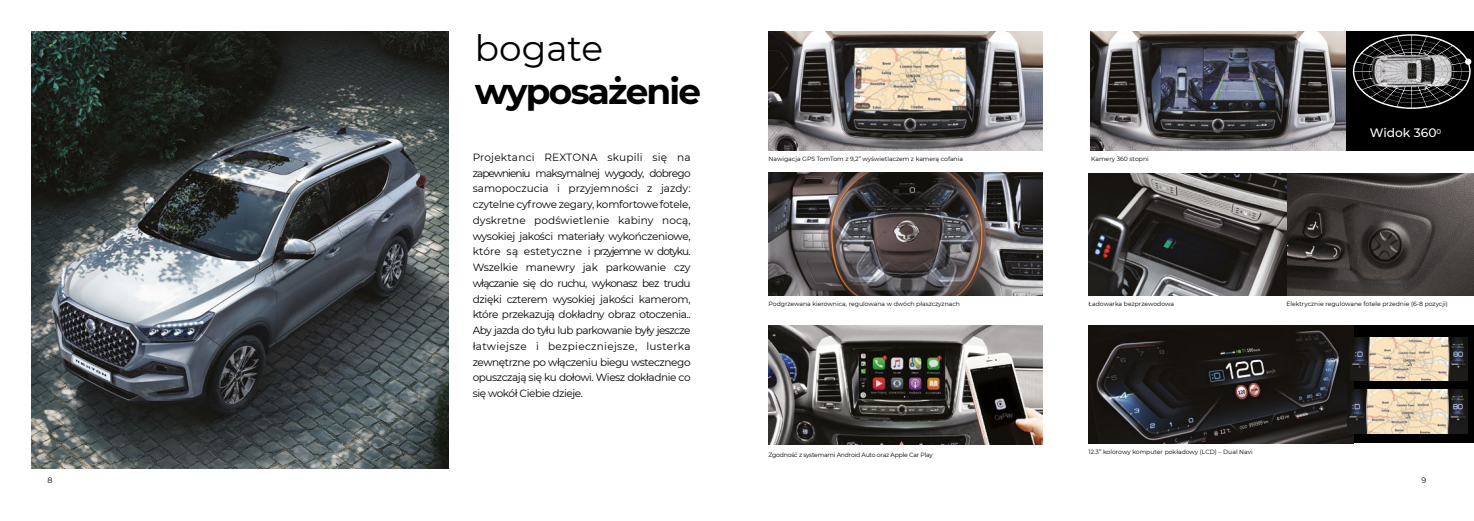
<style>
.page{position:relative;width:1474px;height:521px;background:#fff}
.page>*{position:absolute;margin:0;border:0;box-sizing:border-box;transform-origin:0 0}
.t1{font:700 35.88px "Montserrat";letter-spacing:-.05em;color:#000}
.t2{font:35.88px "Montserrat";color:#000}
.t3{font:500 12.25px "Montserrat";color:#fff}
.t4{font:10.5px/15.8px "Montserrat";letter-spacing:-.04em;color:#000;text-align:justify}
.t5{font:7.88px "Montserrat";color:#020203}
.t6{font:6.12px "Montserrat";color:#000}
.t7{font:6.12px "Montserrat";letter-spacing:-.03em;color:#000}
</style>
<div class="page">
<img style="left:32px;top:32px;width:416px;height:437px">
<img style="left:768px;top:172px;width:274px;height:124px">
<img style="left:768px;top:326px;width:274px;height:119px">
<img style="left:1088px;top:174px;width:385px;height:122px">
<div style="left:1088px;top:326px;width:385px;height:117px;background:#000"></div>
<img style="left:1088px;top:326px;width:265px;height:117px">
<img style="left:768px;top:32px;width:274px;height:119px">
<div style="left:1345px;top:32px;width:128px;height:119px;background:#000"></div>
<svg style="left:1352px;top:34px;width:118px;height:75px"></svg>
<svg style="left:1464px;top:59px;width:7px;height:6px"></svg>
<img style="left:1366px;top:48px;width:91px;height:47px">
<img style="left:1375px;top:49px;width:72px;height:45px">
<img style="left:1090px;top:32px;width:255px;height:119px">
<img style="left:1350px;top:338px;width:116px;height:43px">
<img style="left:1346px;top:389px;width:120px;height:44px">
<h1 class="t2" style="left:475px;top:24px;width:130px">bogate</h1>
<h1 class="t1" style="left:475px;top:65px;width:228px">wyposażenie</h1>
<p class="t4" style="left:472px;top:149px;width:219px">Projektanci REXTONA skupili się na zapewnieniu maksymalnej wygody, dobrego samopoczucia i przyjemności z jazdy: czytelne cyfrowe zegary, komfortowe fotele, dyskretne podświetlenie kabiny nocą, wysokiej jakości materiały wykończeniowe, które są estetyczne i przyjemne w dotyku.<br>Wszelkie manewry jak parkowanie czy włączanie się do ruchu, wykonasz bez trudu dzięki czterem wysokiej jakości kamerom, które przekazują dokładny obraz otoczenia..<br>Aby jazda do tyłu lub parkowanie były jeszcze łatwiejsze i bezpieczniejsze, lusterka zewnętrzne po włączeniu biegu wstecznego opuszczają się ku dołowi. Wiesz dokładnie co się wokół Ciebie dzieje.</p>
<p class="t6" style="left:768px;top:155px;width:196px">Nawigacja GPS TomTom z 9,2” wyświetlaczem z kamerą cofania</p>
<p class="t6" style="left:768px;top:299px;width:193px">Podgrzewana kierownica, regulowana w dwóch płaszczyznach</p>
<p class="t7" style="left:768px;top:451px;width:166px">Zgodność z systemami Android Auto oraz Apple Car Play</p>
<p class="t6" style="left:1091px;top:154px;width:59px">Kamery 360 stopni</p>
<p class="t3" style="left:1369px;top:124px;width:73px">Widok 360<sup>0</sup></p>
<p class="t6" style="left:1088px;top:299px;width:87px">Ładowarka bezprzewodowa</p>
<p class="t6" style="left:1286px;top:299px;width:163px">Elektrycznie regulowane fotele przednie (6-8 pozycji)</p>
<p class="t6" style="left:1088px;top:448px;width:166px">12.3” kolorowy komputer pokładowy (LCD) – Dual Navi</p>
<p class="t5" style="left:48px;top:475px;width:7px">8</p>
<p class="t5" style="left:1421px;top:475px;width:6px">9</p>
</div>
